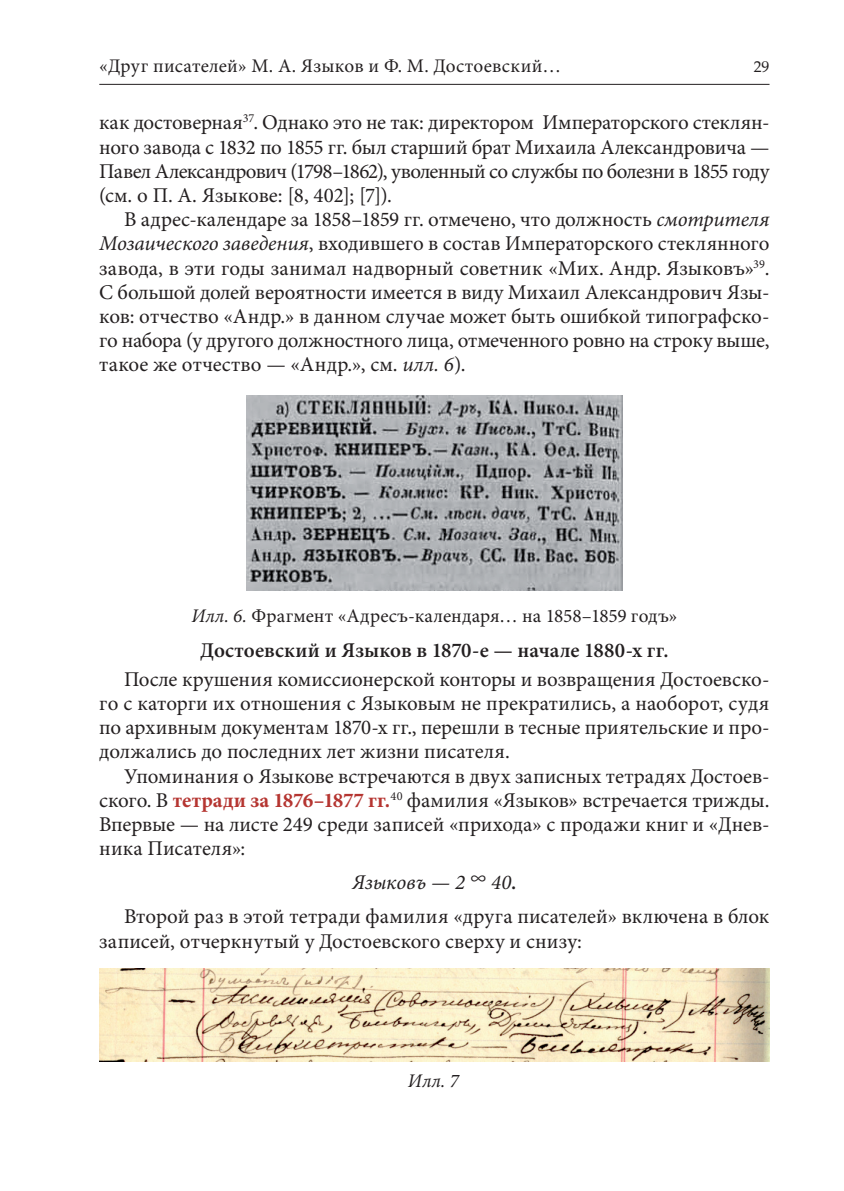
<style>
.page{position:relative;width:844px;height:1191px;background:#fff}
.page>*{position:absolute;margin:0;border:0;box-sizing:border-box;transform-origin:0 0}
.t1{font:21px/24.2px "Minion Pro";color:#231f20;text-align:justify}
.t2{font:600 21px "Minion Pro";letter-spacing:.005em;color:#231f20}
.t3{font:19.25px "Minion Pro";letter-spacing:.01em;color:#231f20}
.t4{font:italic 19.25px "Minion Pro";color:#231f20}
.t5{font:15.75px "Palatino Linotype";color:#231f20}
.s1{font-style:italic}
.s2{font-weight:700;color:#b53531}
.s3{font-weight:600}
</style>
<div class="page">
<hr style="left:99px;top:84px;width:670px;height:1px;background:#231f20">
<img style="left:246px;top:395px;width:376px;height:195px">
<img style="left:99px;top:969px;width:670px;height:92px">
<p class="t3" style="left:99px;top:53px;width:463px">«Друг писателей» М. А. Языков и Ф. М. Достоевский…</p>
<p class="t5" style="left:753px;top:55px;width:17px">29</p>
<p class="t1" style="left:99px;top:111px;width:671px">как достоверная<sup>37</sup>. Однако это не так: директором Императорского стеклян&shy;ного завода с 1832 по 1855 гг. был старший брат Михаила Александровича — Павел Александрович (1798–1862), уволенный со службы по болезни в 1855 году (см. о П. А. Языкове: [8, 402]; [7]).</p>
<p class="t1" style="left:99px;top:207px;width:671px;text-indent:25px">В адрес-календаре за 1858–1859 гг. отмечено, что должность <span class="s1">смотрителя Мозаического заведения</span>, входившего в состав Императорского стеклянного завода, в эти годы занимал надворный советник «Мих. Андр. Языковъ»<sup>39</sup>.<br>С большой долей вероятности имеется в виду Михаил Александрович Язы&shy;ков: отчество «Андр.» в данном случае может быть ошибкой типографско&shy;го набора (у другого должностного лица, отмеченного ровно на строку выше, такое же отчество — «Андр.», см. <span class="s1">илл. 6</span>).</p>
<p class="t3" style="left:191px;top:603px;width:487px"><span class="s1">Илл. 6.</span> Фрагмент «Адресъ-календаря… на 1858–1859 годъ»</p>
<p class="t2" style="left:200px;top:635px;width:469px">Достоевский и Языков в 1870-е — начале 1880-х гг.</p>
<p class="t1" style="left:99px;top:667px;width:671px;text-indent:25px">После крушения комиссионерской конторы и возвращения Достоевско&shy;го с каторги их отношения с Языковым не прекратились, а наоборот, судя по архивным документам 1870-х гг., перешли в тесные приятельские и про&shy;должались до последних лет жизни писателя.</p>
<p class="t1" style="left:99px;top:764px;width:671px;text-indent:25px">Упоминания о Языкове встречаются в двух записных тетрадях Достоев&shy;ского. В <span class="s2">тетради за 1876–1877 гг.</span><sup>40</sup> фамилия «Языков» встречается трижды.<br>Впервые — на листе 249 среди записей «прихода» с продажи книг и «Днев&shy;ника Писателя»:</p>
<p class="t1" style="left:124px;top:865px;width:646px;line-height:34.1px;text-indent:228px"><span class="s1">Языковъ — 2 </span><sup>∞</sup> <span class="s1">40</span><span class="s3">.<br></span>Второй раз в этой тетради фамилия «друга писателей» включена в блок</p>
<p class="t1" style="left:99px;top:929px;width:484px">записей, отчеркнутый у Достоевского сверху и снизу:</p>
<p class="t4" style="left:408px;top:1067px;width:53px">Илл. 7</p>
</div>
